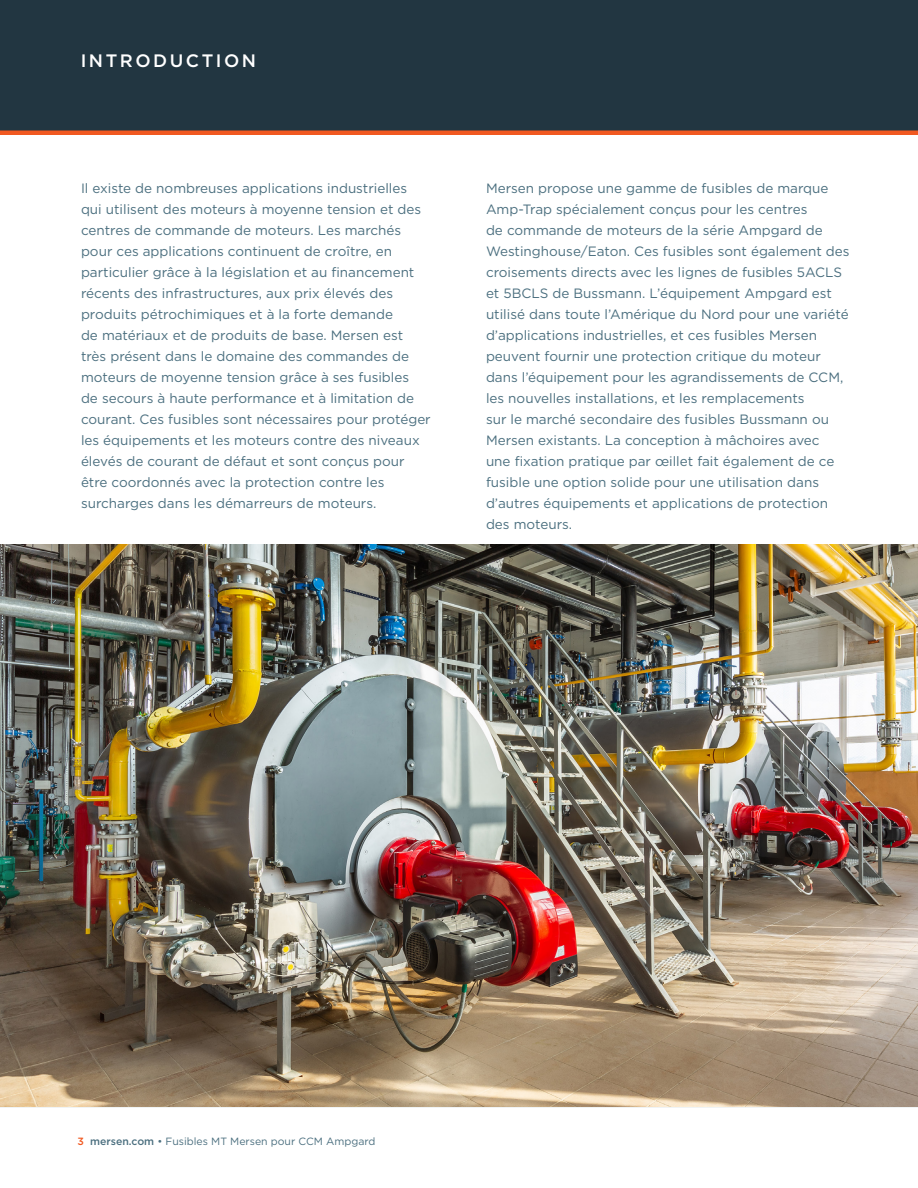
<style>
.page{position:relative;width:918px;height:1188px;background:#fff}
.page>*{position:absolute;margin:0;border:0;box-sizing:border-box;transform-origin:0 0}
.NEW_Page_Head{font:500 18px "Gotham";letter-spacing:.14em;color:#fff}
.NEW_Text{font:13.5px/21px "Gotham";color:#4b6f7f}
.t1{font:10.5px "Gotham";color:#4b6f7f}
.s1{font-weight:500;color:#f15921}
.s2{font-weight:500}
</style>
<div class="page">
<div style="left:0;top:0;width:918px;height:135px;background:#223641"></div>
<div style="left:0;top:130px;width:918px;height:5px;background:#f15921"></div>
<hr style="left:0;top:1106px;width:918px;height:1px;background:#8ba2aa">
<img style="left:0;top:544px;width:918px;height:562px">
<p class="NEW_Page_Head" style="left:81px;top:49px;width:177px">INTRODUCTION</p>
<p class="NEW_Text" style="left:81px;top:178px;width:351px">Il existe de nombreuses applications industrielles qui utilisent des moteurs à moyenne tension et des centres de commande de moteurs. Les marchés pour ces applications continuent de croître, en particulier grâce à la législation et au financement récents des infrastructures, aux prix élevés des produits pétrochimiques et à la forte demande<br>de matériaux et de produits de base. Mersen est très présent dans le domaine des commandes de moteurs de moyenne tension grâce à ses fusibles<br>de secours à haute performance et à limitation de courant. Ces fusibles sont nécessaires pour protéger les équipements et les moteurs contre des niveaux élevés de courant de défaut et sont conçus pour être coordonnés avec la protection contre les surcharges dans les démarreurs de moteurs.</p>
<p class="NEW_Text" style="left:486px;top:178px;width:365px">Mersen propose une gamme de fusibles de marque Amp-Trap spécialement conçus pour les centres<br>de commande de moteurs de la série Ampgard de Westinghouse/Eaton. Ces fusibles sont également des croisements directs avec les lignes de fusibles 5ACLS et 5BCLS de Bussmann. L’équipement Ampgard est utilisé dans toute l’Amérique du Nord pour une variété d’applications industrielles, et ces fusibles Mersen peuvent fournir une protection critique du moteur dans l’équipement pour les agrandissements de CCM, les nouvelles installations, et les remplacements<br>sur le marché secondaire des fusibles Bussmann ou Mersen existants. La conception à mâchoires avec<br>une fixation pratique par œillet fait également de ce fusible une option solide pour une utilisation dans d’autres équipements et applications de protection des moteurs.</p>
<p class="t1" style="left:77px;top:1135px;width:300px"><span class="s1">3</span> <span class="s2">mersen.com</span> • Fusibles MT Mersen pour CCM Ampgard</p>
</div>
